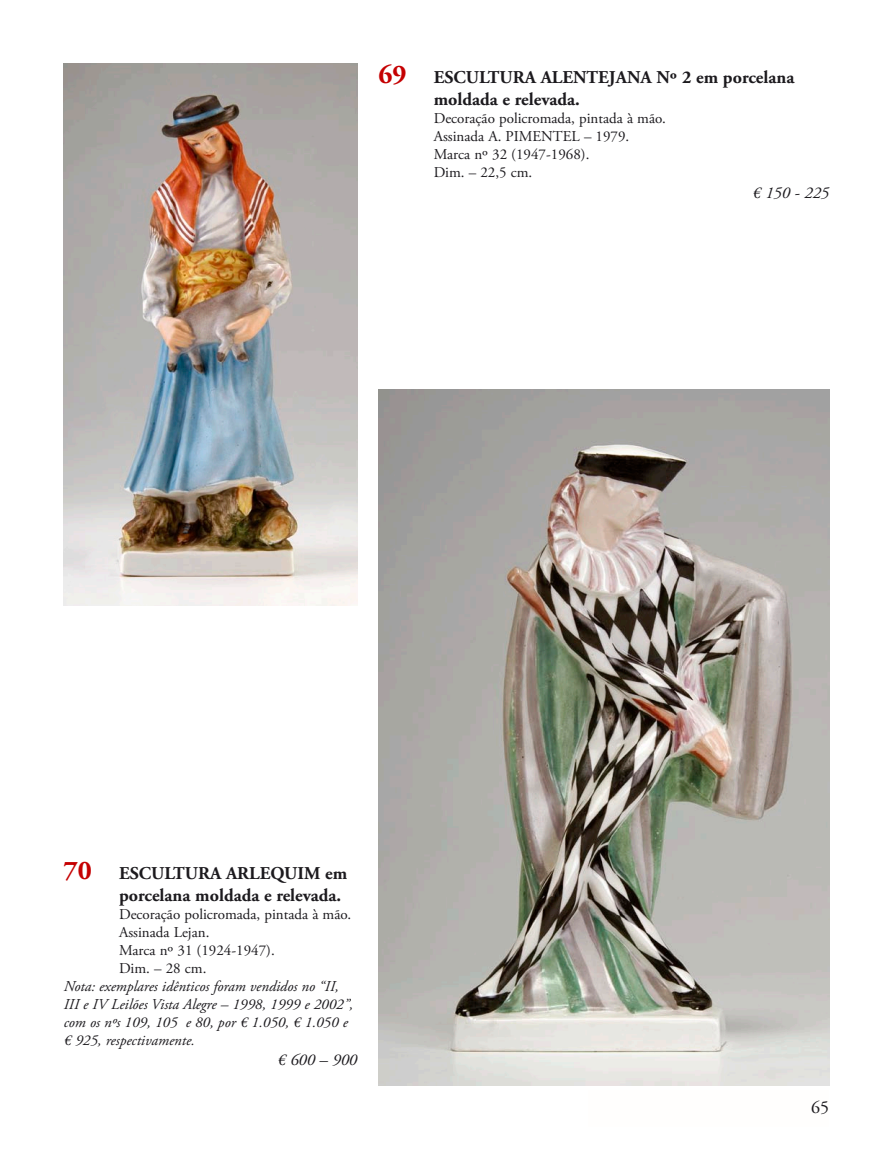
<style>
.page{position:relative;width:893px;height:1149px;background:#fff}
.page>*{position:absolute;margin:0;border:0;box-sizing:border-box;transform-origin:0 0}
.t1{font:700 27px "Adobe Garamond Pro";color:#c50002}
.t2{font:700 18px/21.8px "Adobe Garamond Pro";color:#1c1a1e}
.t3{font:18px "Adobe Garamond Pro";color:#1c1a1e}
.t4{font:italic 16.5px "Adobe Garamond Pro";color:#1c1a1e}
.t5{font:15px/18px "Adobe Garamond Pro";color:#1c1a1e}
.t6{font:italic 15px/18px "Adobe Garamond Pro";color:#1c1a1e}
</style>
<div class="page">
<img style="left:64px;top:64px;width:293px;height:541px">
<img style="left:378px;top:389px;width:451px;height:695px">
<h1 class="t1" style="left:378px;top:59px;width:30px">69</h1>
<p class="t2" style="left:434px;top:67px;width:362px">ESCULTURA ALENTEJANA Nº 2 em porcelana moldada e relevada.</p>
<p class="t5" style="left:434px;top:110px;width:234px">Decoração policromada, pintada à mão.<br>Assinada A. PIMENTEL – 1979.<br>Marca nº 32 (1947-1968).<br>Dim. – 22,5 cm.</p>
<p class="t4" style="left:752px;top:182px;width:78px">€ 150 - 225</p>
<h1 class="t1" style="left:64px;top:854px;width:30px">70</h1>
<p class="t2" style="left:119px;top:862px;width:230px">ESCULTURA ARLEQUIM em porcelana moldada e relevada.</p>
<p class="t5" style="left:119px;top:905px;width:234px">Decoração policromada, pintada à mão.<br>Assinada Lejan.<br>Marca nº 31 (1924-1947).<br>Dim. – 28 cm.</p>
<p class="t6" style="left:64px;top:976px;width:291px">Nota: exemplares idênticos foram vendidos no “II, III e IV Leilões Vista Alegre – 1998, 1999 e 2002”, com os nºs 109, 105 e 80, por € 1.050, € 1.050 e € 925, respectivamente.</p>
<p class="t4" style="left:278px;top:1049px;width:81px">€ 600 – 900</p>
<p class="t3" style="left:811px;top:1095px;width:19px">65</p>
</div>
